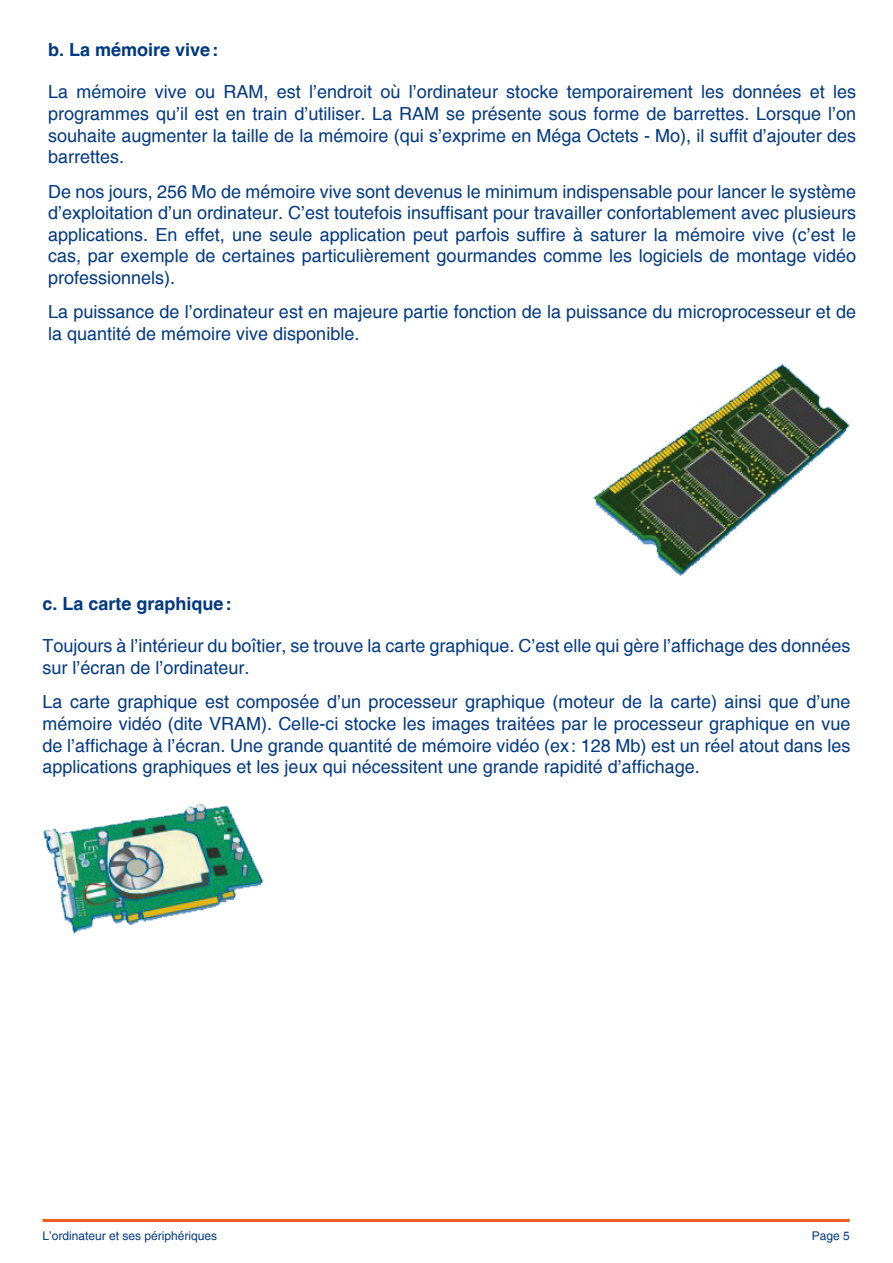
<style>
.page{position:relative;width:893px;height:1263px;background:#fff}
.page>*{position:absolute;margin:0;border:0;box-sizing:border-box;transform-origin:0 0}
.t1{font:18px/21.6px "Helvetica";color:#003883;text-align:justify}
.t2{font:700 18px "Helvetica";color:#003883}
.t3{font:12px "Helvetica";color:#003883}
</style>
<div class="page">
<hr style="left:43px;top:1219px;width:807px;height:3px;background:#e95d1f">
<img style="left:592px;top:364px;width:258px;height:212px">
<img style="left:43px;top:803px;width:221px;height:132px">
<p class="t2" style="left:48px;top:38px;width:172px">b. La mémoire vive:</p>
<p class="t1" style="left:48px;top:82px;width:809px">La mémoire vive ou RAM, est l’endroit où l’ordinateur stocke temporairement les données et les programmes qu’il est en train d’utiliser. La RAM se présente sous forme de barrettes. Lorsque l’on souhaite augmenter la taille de la mémoire (qui s’exprime en Méga Octets - Mo), il suffit d’ajouter des barrettes.</p>
<p class="t1" style="left:48px;top:181px;width:809px">De nos jours, 256 Mo de mémoire vive sont devenus le minimum indispensable pour lancer le système d’exploitation d’un ordinateur. C’est toutefois insuffisant pour travailler confortablement avec plusieurs applications. En effet, une seule application peut parfois suffire à saturer la mémoire vive (c’est le cas, par exemple de certaines particulièrement gourmandes comme les logiciels de montage vidéo professionnels).</p>
<p class="t1" style="left:48px;top:301px;width:809px">La puissance de l’ordinateur est en majeure partie fonction de la puissance du microprocesseur et de la quantité de mémoire vive disponible.</p>
<p class="t2" style="left:43px;top:592px;width:191px">c. La carte graphique:</p>
<p class="t1" style="left:43px;top:635px;width:809px">Toujours à l’intérieur du boîtier, se trouve la carte graphique. C’est elle qui gère l’affichage des données sur l’écran de l’ordinateur.</p>
<p class="t1" style="left:43px;top:691px;width:809px">La carte graphique est composée d’un processeur graphique (moteur de la carte) ainsi que d’une mémoire vidéo (dite VRAM). Celle-ci stocke les images traitées par le processeur graphique en vue de l’affichage à l’écran. Une grande quantité de mémoire vidéo (ex : 128 Mb) est un réel atout dans les applications graphiques et les jeux qui nécessitent une grande rapidité d’affichage.</p>
<p class="t3" style="left:43px;top:1228px;width:176px">L’ordinateur et ses périphériques</p>
<p class="t3" style="left:812px;top:1228px;width:40px">Page 5</p>
</div>
